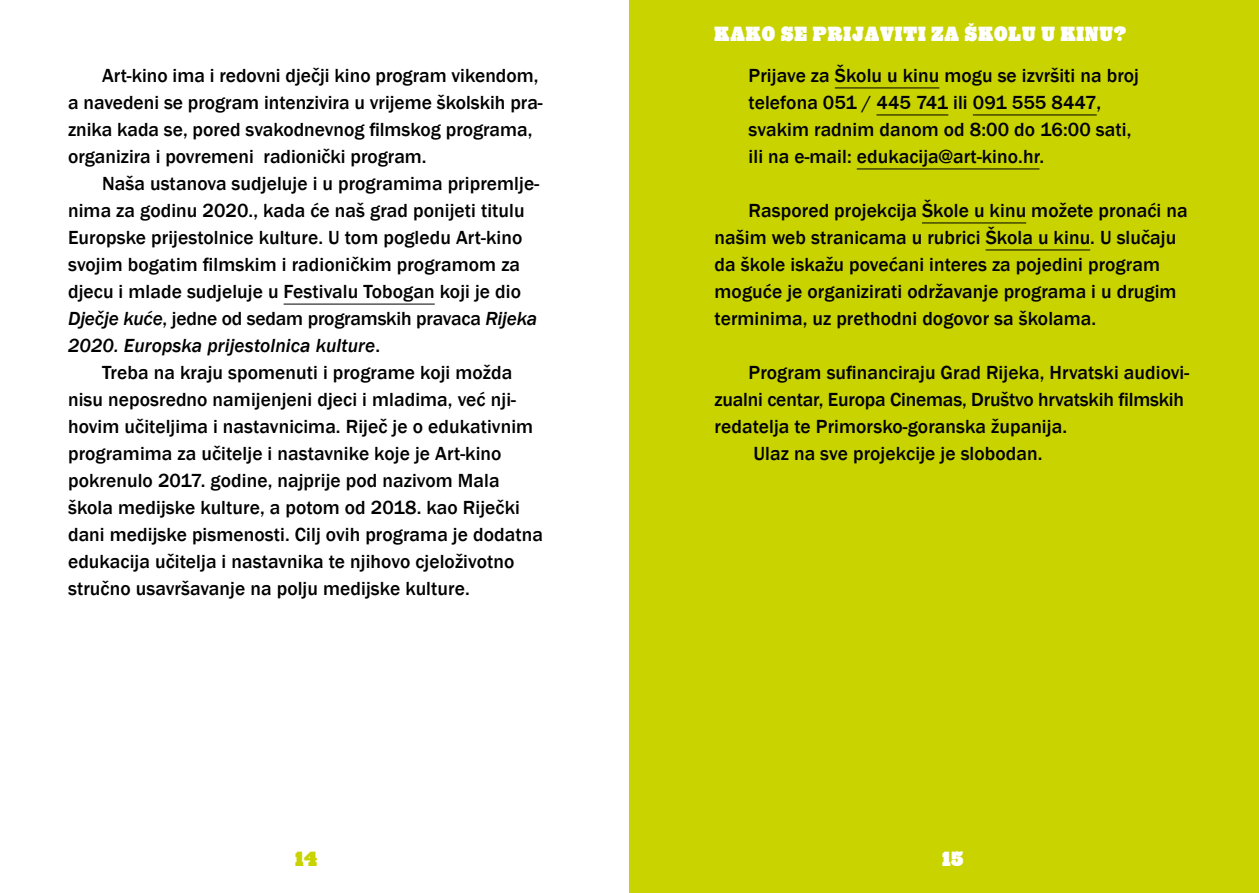
<style>
.page{position:relative;width:1259px;height:893px;background:#fff}
.page>*{position:absolute;margin:0;border:0;box-sizing:border-box;transform-origin:0 0}
.t1{font:500 19.5px/27px "Franklin Gothic";letter-spacing:.005em;color:#000}
.t2{font:500 19.5px "Rio Grande Wbw HR";letter-spacing:.05em;color:#fff}
.t3{font:500 19.5px "Rio Grande Wbw HR";color:#c8d300}
.s1{font-style:italic}
</style>
<div class="page">
<div style="left:629px;top:0;width:630px;height:893px;background:#c8d300"></div>
<hr style="left:835px;top:88px;width:104px;height:1px;background:#000">
<hr style="left:876px;top:115px;width:72px;height:1px;background:#000">
<hr style="left:973px;top:115px;width:123px;height:1px;background:#000">
<hr style="left:857px;top:169px;width:182px;height:1px;background:#000">
<hr style="left:922px;top:223px;width:104px;height:1px;background:#000">
<hr style="left:985px;top:250px;width:105px;height:1px;background:#000">
<hr style="left:284px;top:304px;width:151px;height:1px;background:#000">
<p class="t1" style="left:68px;top:62px;width:476px;text-indent:34px">Art-kino ima i redovni dječji kino program vikendom, a navedeni se program intenzivira u vrijeme školskih pra&shy;znika kada se, pored svakodnevnog filmskog programa, organizira i povremeni radionički program.</p>
<p class="t1" style="left:68px;top:170px;width:472px;text-indent:34px">Naša ustanova sudjeluje i u programima pripremlje&shy;nima za godinu 2020., kada će naš grad ponijeti titulu Europske prijestolnice kulture. U tom pogledu Art-kino svojim bogatim filmskim i radioničkim programom za djecu i mlade sudjeluje u Festivalu Tobogan koji je dio <span class="s1">Dječje kuće</span>, jedne od sedam programskih pravaca <span class="s1">Rijeka 2020. Europska prijestolnica kulture</span>.</p>
<p class="t1" style="left:68px;top:359px;width:476px;text-indent:34px">Treba na kraju spomenuti i programe koji možda nisu neposredno namijenjeni djeci i mladima, već nji&shy;hovim učiteljima i nastavnicima. Riječ je o edukativnim programima za učitelje i nastavnike koje je Art-kino pokrenulo 2017. godine, najprije pod nazivom Mala škola medijske kulture, a potom od 2018. kao Riječki dani medijske pismenosti. Cilj ovih programa je dodatna edukacija učitelja i nastavnika te njihovo cjeloživotno stručno usavršavanje na polju medijske kulture.</p>
<p class="t3" style="left:295px;top:847px;width:23px">14</p>
<p class="t2" style="left:714px;top:22px;width:413px">KAKO SE PRIJAVITI ZA ŠKOLU U KINU?</p>
<p class="t1" style="left:748px;top:62px;width:392px">Prijave za Školu u kinu mogu se izvršiti na broj telefona 051 / 445 741 ili 091 555 8447, svakim radnim danom od 8:00 do 16:00 sati, ili na e-mail: edukacija@art-kino.hr.</p>
<p class="t1" style="left:714px;top:197px;width:474px;text-indent:34px">Raspored projekcija Škole u kinu možete pronaći na našim web stranicama u rubrici Škola u kinu. U slučaju da škole iskažu povećani interes za pojedini program moguće je organizirati održavanje programa i u drugim terminima, uz prethodni dogovor sa školama.</p>
<p class="t1" style="left:748px;top:359px;width:442px">Program sufinanciraju Grad Rijeka, Hrvatski audiovi-</p>
<p class="t1" style="left:714px;top:386px;width:471px">zualni centar, Europa Cinemas, Društvo hrvatskih filmskih</p>
<p class="t1" style="left:714px;top:413px;width:354px">redatelja te Primorsko-goranska županija.</p>
<p class="t1" style="left:753px;top:440px;width:290px">Ulaz na sve projekcije je slobodan.</p>
<p class="t2" style="left:942px;top:847px;width:23px">15</p>
</div>
